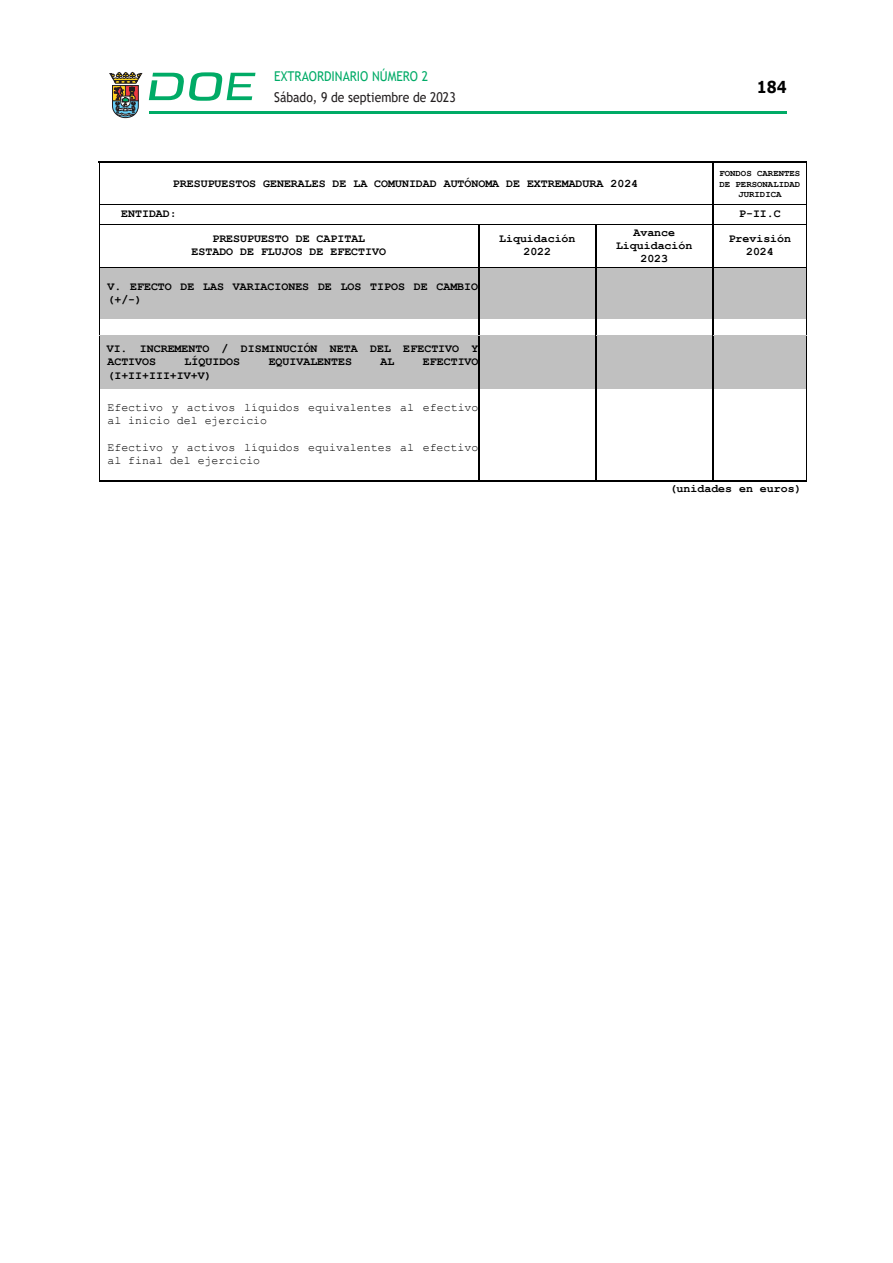
<style>
.page{position:relative;width:893px;height:1263px;background:#fff}
.page>*{position:absolute;margin:0;border:0;box-sizing:border-box;transform-origin:0 0}
.t1{font:700 16.5px "Verdana";color:#000;scale:.85 1}
.t2{font:13.5px "Trebuchet MS";color:#231f20;scale:.9 1}
.t3{font:13.5px "Trebuchet MS";color:#00ab67;scale:.9 1}
.t4{font:700 11.55px/13px "Courier New";color:#000;text-align:center}
.t5{font:11.55px/13px "Courier New";color:#000}
.t6{font:700 9px/10.2px "Courier New";letter-spacing:.005em;color:#000;text-align:center}
</style>
<div class="page">
<hr style="left:149px;top:111px;width:638px;height:3px;background:#00ab66">
<svg style="left:109px;top:72px;width:33px;height:46px"></svg>
<svg style="left:149px;top:72px;width:106px;height:29px"></svg>
<hr style="left:99px;top:161px;width:613px;height:2px;background:#000">
<hr style="left:713px;top:161px;width:93px;height:2px;background:#000">
<hr style="left:99px;top:163px;width:1px;height:41px;background:#000">
<hr style="left:712px;top:163px;width:1px;height:41px;background:#000">
<hr style="left:806px;top:163px;width:1px;height:41px;background:#000">
<hr style="left:99px;top:204px;width:613px;height:1px;background:#000">
<hr style="left:713px;top:204px;width:93px;height:1px;background:#000">
<svg style="left:99px;top:205px;width:1px;height:19px"></svg>
<hr style="left:99px;top:224px;width:379px;height:1px;background:#000">
<hr style="left:479px;top:224px;width:116px;height:1px;background:#000">
<hr style="left:596px;top:224px;width:116px;height:1px;background:#000">
<svg style="left:712px;top:204px;width:1px;height:21px"></svg>
<hr style="left:713px;top:224px;width:93px;height:1px;background:#000">
<svg style="left:806px;top:204px;width:1px;height:21px"></svg>
<hr style="left:99px;top:225px;width:1px;height:42px;background:#000">
<hr style="left:478px;top:225px;width:2px;height:42px;background:#000">
<hr style="left:595px;top:225px;width:1px;height:42px;background:#000">
<hr style="left:712px;top:225px;width:1px;height:42px;background:#000">
<hr style="left:806px;top:225px;width:1px;height:42px;background:#000">
<div style="left:99px;top:267px;width:379px;height:52px;background:#c0c0c0"></div>
<div style="left:480px;top:267px;width:115px;height:52px;background:#c0c0c0"></div>
<div style="left:596px;top:267px;width:116px;height:52px;background:#c0c0c0"></div>
<div style="left:713px;top:267px;width:93px;height:52px;background:#c0c0c0"></div>
<hr style="left:99px;top:267px;width:379px;height:1px;background:#000">
<hr style="left:480px;top:267px;width:115px;height:1px;background:#000">
<hr style="left:596px;top:267px;width:116px;height:1px;background:#000">
<hr style="left:713px;top:267px;width:93px;height:1px;background:#000">
<hr style="left:99px;top:267px;width:1px;height:52px;background:#000">
<hr style="left:478px;top:267px;width:2px;height:52px;background:#000">
<hr style="left:595px;top:267px;width:1px;height:52px;background:#000">
<hr style="left:712px;top:267px;width:1px;height:52px;background:#000">
<hr style="left:806px;top:267px;width:1px;height:52px;background:#000">
<svg style="left:99px;top:319px;width:1px;height:17px"></svg>
<svg style="left:478px;top:319px;width:2px;height:17px"></svg>
<svg style="left:595px;top:319px;width:1px;height:17px"></svg>
<svg style="left:712px;top:319px;width:1px;height:17px"></svg>
<svg style="left:806px;top:319px;width:1px;height:17px"></svg>
<div style="left:99px;top:336px;width:379px;height:20px;background:#c0c0c0"></div>
<div style="left:99px;top:356px;width:379px;height:13px;background:#c0c0c0"></div>
<div style="left:99px;top:369px;width:379px;height:13px;background:#c0c0c0"></div>
<div style="left:99px;top:382px;width:379px;height:6px;background:#c0c0c0"></div>
<div style="left:480px;top:336px;width:115px;height:52px;background:#c0c0c0"></div>
<div style="left:596px;top:336px;width:116px;height:52px;background:#c0c0c0"></div>
<div style="left:713px;top:336px;width:93px;height:52px;background:#c0c0c0"></div>
<hr style="left:99px;top:336px;width:1px;height:52px;background:#000">
<hr style="left:478px;top:336px;width:2px;height:52px;background:#000">
<hr style="left:595px;top:336px;width:1px;height:52px;background:#000">
<hr style="left:712px;top:336px;width:1px;height:52px;background:#000">
<hr style="left:806px;top:336px;width:1px;height:52px;background:#000">
<hr style="left:99px;top:388px;width:1px;height:93px;background:#000">
<hr style="left:99px;top:481px;width:379px;height:1px;background:#000">
<hr style="left:478px;top:388px;width:2px;height:93px;background:#000">
<hr style="left:480px;top:481px;width:115px;height:1px;background:#000">
<hr style="left:595px;top:388px;width:1px;height:93px;background:#000">
<hr style="left:596px;top:481px;width:116px;height:1px;background:#000">
<hr style="left:712px;top:388px;width:1px;height:93px;background:#000">
<hr style="left:713px;top:481px;width:93px;height:1px;background:#000">
<hr style="left:806px;top:388px;width:1px;height:93px;background:#000">
<p class="t3" style="left:274px;top:67px;width:173px">EXTRAORDINARIO NÚMERO 2</p>
<p class="t2" style="left:274px;top:88px;width:203px">Sábado, 9 de septiembre de 2023</p>
<h1 class="t1" style="left:757px;top:75px;width:37px">184</h1>
<p class="t4" style="left:173px;top:177px;width:467px">PRESUPUESTOS GENERALES DE LA COMUNIDAD AUTÓNOMA DE EXTREMADURA 2024</p>
<p class="t6" style="left:719px;top:168px;width:82px">FONDOS CARENTES<br>DE PERSONALIDAD<br>JURIDICA</p>
<p class="t4" style="left:121px;top:207px;width:57px">ENTIDAD:</p>
<p class="t4" style="left:739px;top:207px;width:43px">P-II.C</p>
<p class="t4" style="left:192px;top:232px;width:196px">PRESUPUESTO DE CAPITAL<br>ESTADO DE FLUJOS DE EFECTIVO</p>
<p class="t4" style="left:499px;top:232px;width:78px">Liquidación<br>2022</p>
<p class="t4" style="left:616px;top:225px;width:78px">Avance<br>Liquidación<br>2023</p>
<p class="t4" style="left:729px;top:232px;width:64px">Previsión<br>2024</p>
<p class="t4" style="left:107px;top:279px;width:372px;text-align:left">V. EFECTO DE LAS VARIACIONES DE LOS TIPOS DE CAMBIO (+/-)</p>
<p class="t4" style="left:107px;top:342px;width:373px;text-align:left">VI. INCREMENTO / DISMINUCIÓN NETA DEL EFECTIVO Y<br>ACTIVOS</p>
<p class="t4" style="left:185px;top:355px;width:57px">LÍQUIDOS</p>
<p class="t4" style="left:269px;top:355px;width:85px">EQUIVALENTES</p>
<p class="t4" style="left:381px;top:355px;width:15px">AL</p>
<p class="t4" style="left:423px;top:355px;width:57px">EFECTIVO</p>
<p class="t4" style="left:107px;top:368px;width:106px">(I+II+III+IV+V)</p>
<p class="t5" style="left:107px;top:401px;width:372px">Efectivo y activos líquidos equivalentes al efectivo al inicio del ejercicio</p>
<p class="t5" style="left:107px;top:440px;width:372px">Efectivo y activos líquidos equivalentes al efectivo al final del ejercicio</p>
<p class="t4" style="left:670px;top:481px;width:133px">(unidades en euros)</p>
</div>
